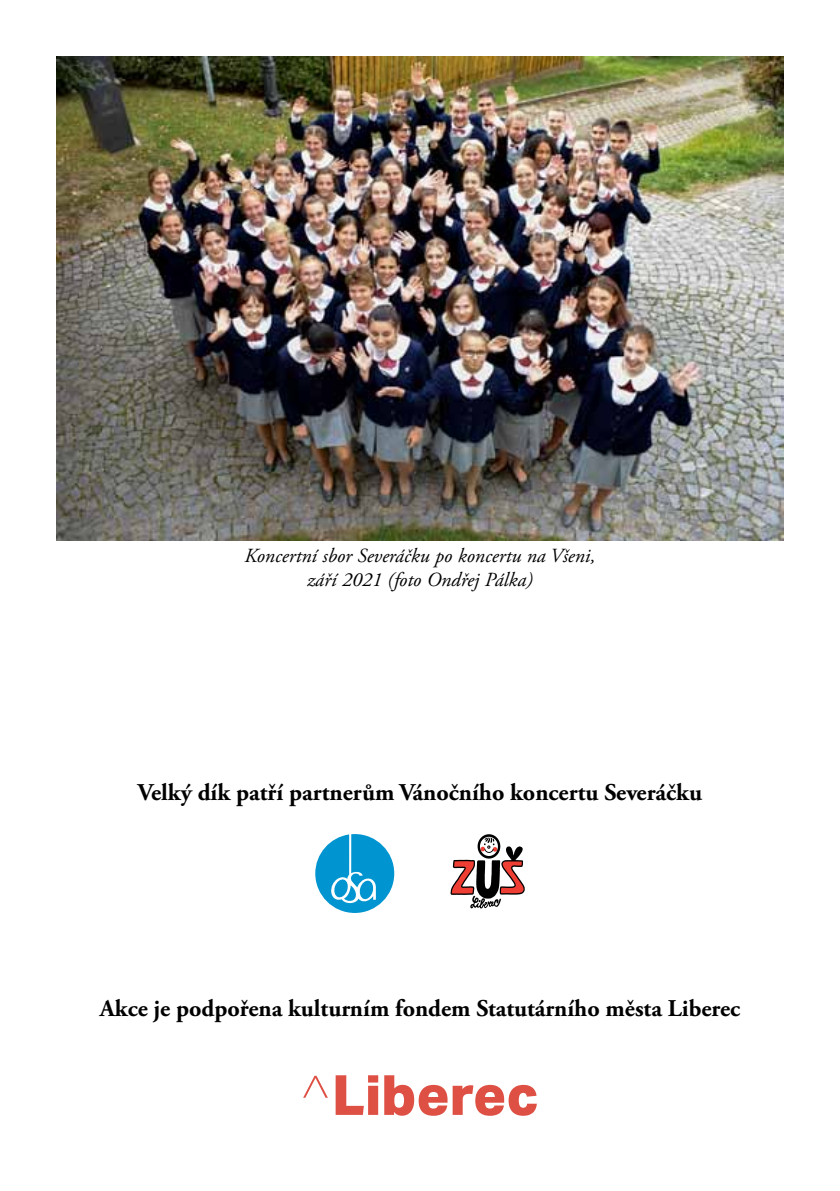
<style>
.page{position:relative;width:840px;height:1191px;background:#fff}
.page>*{position:absolute;margin:0;border:0;box-sizing:border-box;transform-origin:0 0}
.t1{font:800 55.4px "Aktiv Grotesk";color:#de4f44}
.t2{font:700 24px "Adobe Garamond Pro";color:#000}
.t3{font:italic 20px/24px "Adobe Garamond Pro";color:#000;text-align:center}
.s1{font-weight:100}
</style>
<div class="page">
<svg style="left:315px;top:834px;width:79px;height:79px"></svg>
<svg style="left:450px;top:834px;width:74px;height:74px"></svg>
<img style="left:57px;top:57px;width:725px;height:484px">
<p class="t3" style="left:244px;top:544px;width:352px">Koncertní sbor Severáčku po koncertu na Všeni, září 2021 (foto Ondřej Pálka)</p>
<p class="t2" style="left:138px;top:778px;width:565px">Velký dík patří partnerům Vánočního koncertu Severáčku</p>
<p class="t2" style="left:100px;top:994px;width:641px">Akce je podpořena kulturním fondem Statutárního města Liberec</p>
<h1 class="t1" style="left:299px;top:1059px;width:241px"><span class="s1">^</span>Liberec</h1>
</div>
